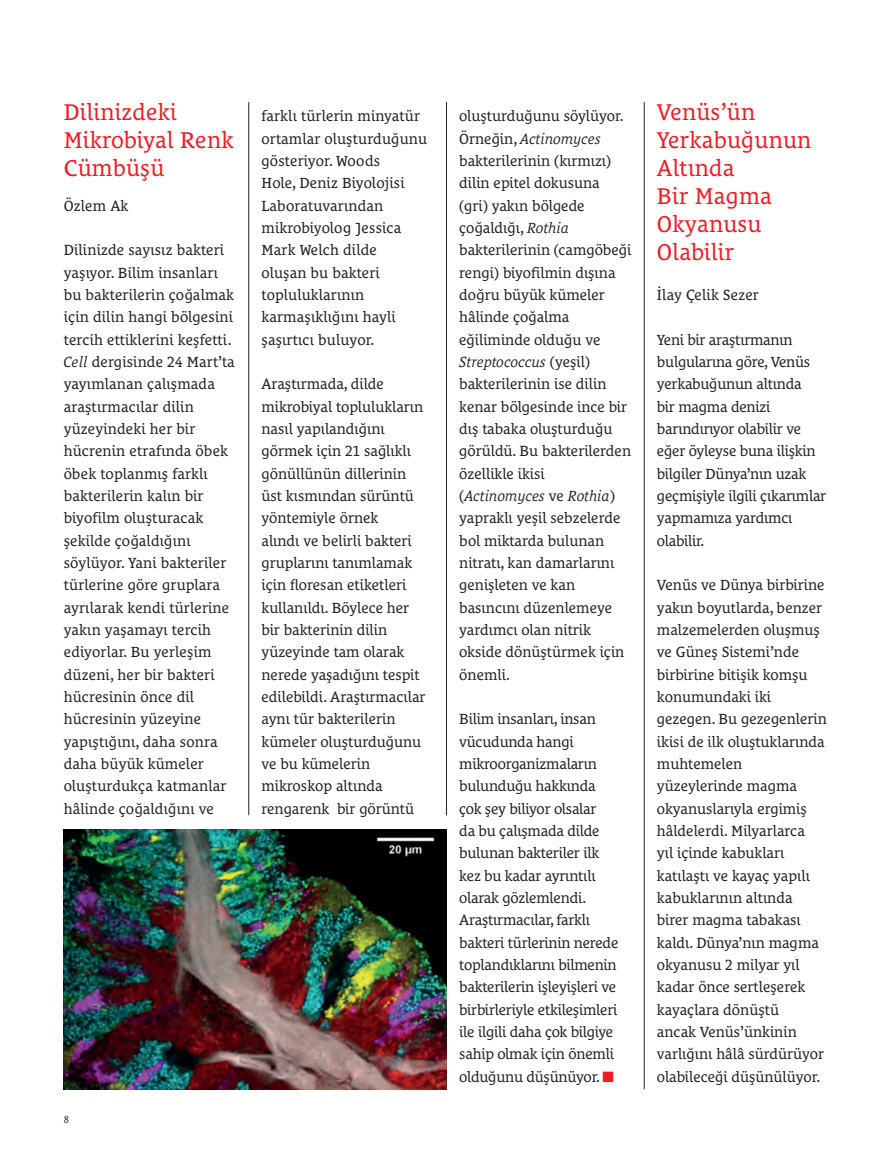
<style>
.page{position:relative;width:893px;height:1170px;background:#fff}
.page>*{position:absolute;margin:0;border:0;box-sizing:border-box;transform-origin:0 0}
.t1{font:23.25px/27.9px "Le Monde Courrier Pro";letter-spacing:.01em;color:#ee1d23}
.t2{font:15px/22.4px "Le Monde Courrier Pro";color:#231f20}
.t3{font:10.35px "Le Monde Courrier Pro";color:#231f20}
.s1{font-style:italic}
.s2{color:#ee1d23}
</style>
<div class="page">
<hr style="left:446px;top:102px;width:1px;height:713px;background:#231f20">
<hr style="left:248px;top:102px;width:1px;height:713px;background:#231f20">
<hr style="left:644px;top:102px;width:1px;height:987px;background:#231f20">
<img style="left:64px;top:829px;width:382px;height:260px">
<h1 class="t1" style="left:64px;top:96px;width:171px">Dilinizdeki<br>Mikrobiyal Renk<br>Cümbüşü</h1>
<p class="t2" style="left:64px;top:192px;width:66px">Özlem Ak</p>
<p class="t2" style="left:64px;top:237px;width:172px">Dilinizde sayısız bakteri yaşıyor. Bilim insanları bu bakterilerin çoğalmak için dilin hangi bölgesini tercih ettiklerini keşfetti.<br><span class="s1">Cell</span> dergisinde 24 Mart’ta yayımlanan çalışmada araştırmacılar dilin yüzeyindeki her bir hücrenin etrafında öbek öbek toplanmış farklı bakterilerin kalın bir biyofilm oluşturacak şekilde çoğaldığını söylüyor. Yani bakteriler türlerine göre gruplara ayrılarak kendi türlerine yakın yaşamayı tercih ediyorlar. Bu yerleşim düzeni, her bir bakteri hücresinin önce dil hücresinin yüzeyine yapıştığını, daha sonra daha büyük kümeler oluşturdukça katmanlar hâlinde çoğaldığını ve</p>
<p class="t2" style="left:261px;top:103px;width:167px">farklı türlerin minyatür ortamlar oluşturduğunu gösteriyor. Woods<br>Hole, Deniz Biyolojisi<br>Laboratuvarından mikrobiyolog Jessica<br>Mark Welch dilde<br>oluşan bu bakteri topluluklarının karmaşıklığını hayli şaşırtıcı buluyor.</p>
<p class="t2" style="left:261px;top:371px;width:166px">Araştırmada, dilde mikrobiyal toplulukların nasıl yapılandığını görmek için 21 sağlıklı gönüllünün dillerinin üst kısmından sürüntü yöntemiyle örnek<br>alındı ve belirli bakteri gruplarını tanımlamak için floresan etiketleri kullanıldı. Böylece her bir bakterinin dilin yüzeyinde tam olarak nerede yaşadığını tespit edilebildi. Araştırmacılar aynı tür bakterilerin kümeler oluşturduğunu ve bu kümelerin mikroskop altında rengarenk bir görüntü</p>
<p class="t3" style="left:64px;top:1110px;width:7px">8</p>
<p class="t2" style="left:459px;top:103px;width:174px">oluşturduğunu söylüyor.<br>Örneğin, <span class="s1">Actinomyces </span>bakterilerinin (kırmızı) dilin epitel dokusuna (gri) yakın bölgede çoğaldığı, <span class="s1">Rothia </span>bakterilerinin (camgöbeği rengi) biyofilmin dışına doğru büyük kümeler hâlinde çoğalma eğiliminde olduğu ve<br><span class="s1">Streptococcus</span> (yeşil) bakterilerinin ise dilin kenar bölgesinde ince bir dış tabaka oluşturduğu görüldü. Bu bakterilerden özellikle ikisi (<span class="s1">Actinomyces</span> ve <span class="s1">Rothia</span>) yapraklı yeşil sebzelerde bol miktarda bulunan nitratı, kan damarlarını genişleten ve kan basıncını düzenlemeye yardımcı olan nitrik okside dönüştürmek için önemli.</p>
<p class="t2" style="left:459px;top:706px;width:161px">Bilim insanları, insan vücudunda hangi mikroorganizmaların bulunduğu hakkında çok şey biliyor olsalar<br>da bu çalışmada dilde bulunan bakteriler ilk kez bu kadar ayrıntılı olarak gözlemlendi.<br>Araştırmacılar, farklı bakteri türlerinin nerede toplandıklarını bilmenin bakterilerin işleyişleri ve birbirleriyle etkileşimleri ile ilgili daha çok bilgiye sahip olmak için önemli olduğunu düşünüyor. <span class="s2">■</span></p>
<h1 class="t1" style="left:657px;top:96px;width:156px">Venüs’ün<br>Yerkabuğunun<br>Altında<br>Bir Magma<br>Okyanusu<br>Olabilir</h1>
<p class="t2" style="left:657px;top:282px;width:103px">İlay Çelik Sezer</p>
<p class="t2" style="left:657px;top:326px;width:171px">Yeni bir araştırmanın bulgularına göre, Venüs yerkabuğunun altında<br>bir magma denizi barındırıyor olabilir ve eğer öyleyse buna ilişkin bilgiler Dünya’nın uzak geçmişiyle ilgili çıkarımlar yapmamıza yardımcı olabilir.</p>
<p class="t2" style="left:657px;top:572px;width:171px">Venüs ve Dünya birbirine yakın boyutlarda, benzer malzemelerden oluşmuş ve Güneş Sistemi’nde birbirine bitişik komşu konumundaki iki gezegen. Bu gezegenlerin ikisi de ilk oluştuklarında muhtemelen yüzeylerinde magma okyanuslarıyla ergimiş hâldelerdi. Milyarlarca<br>yıl içinde kabukları katılaştı ve kayaç yapılı kabuklarının altında birer magma tabakası kaldı. Dünya’nın magma okyanusu 2 milyar yıl kadar önce sertleşerek kayaçlara dönüştü<br>ancak Venüs’ünkinin varlığını hâlâ sürdürüyor olabileceği düşünülüyor.</p>
</div>
